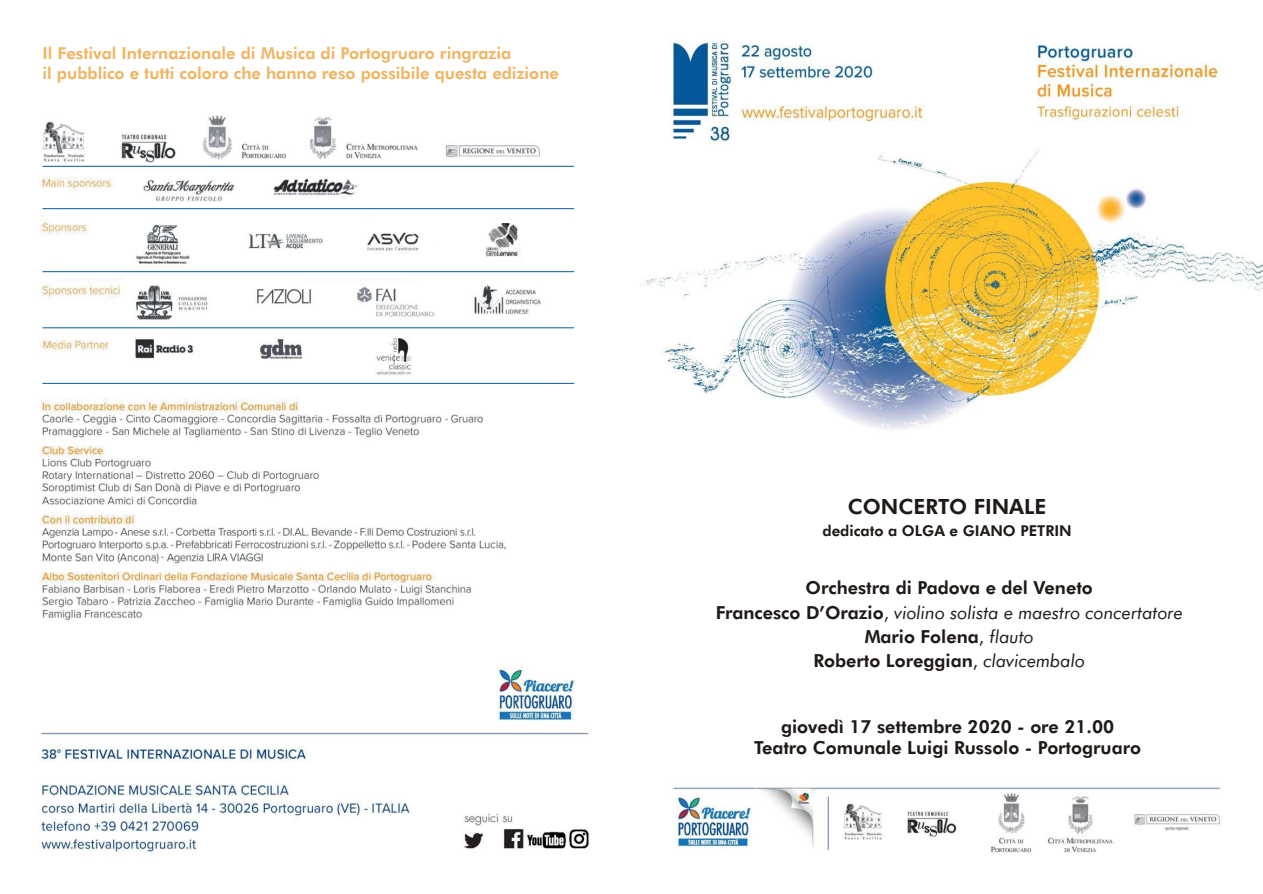
<style>
.page{position:relative;width:1263px;height:894px;background:#fff}
.page>*{position:absolute;margin:0;border:0;box-sizing:border-box;transform-origin:0 0}
.t1{font:21px "Futura Hv BT";color:#1f1a17}
.t2{font:18px/21.6px "Futura Hv BT";color:#1f1a17;text-align:center}
.t3{font:italic 18px "Futura Bk BT";color:#1f1a17}
.t4{font:16.5px/19.8px "Futura Hv BT";color:#f0b563}
.t5{font:15px "Futura Hv BT";color:#1f1a17}
.s1{font-family:"Futura Hv BT";font-style:normal}
.s2{font-style:normal}
.s3{font-family:"Futura Bk BT"}
.s4{font-family:"Futura Bk BT";font-style:italic}
</style>
<div class="page">
<img style="left:41px;top:40px;width:1222px;height:813px">
<img style="left:38px;top:112px;width:529px;height:510px">
<img style="left:258px;top:338px;width:53px;height:29px">
<img style="left:366px;top:335px;width:55px;height:42px">
<div style="left:32px;top:680px;width:485px;height:37px;background:#fff"></div>
<hr style="left:43px;top:166px;width:531px;height:1px;background:#055999">
<hr style="left:43px;top:208px;width:531px;height:1px;background:#055999">
<hr style="left:43px;top:271px;width:531px;height:1px;background:#055999">
<hr style="left:43px;top:327px;width:531px;height:1px;background:#055999">
<hr style="left:43px;top:383px;width:531px;height:1px;background:#055999">
<img style="left:496px;top:663px;width:78px;height:58px">
<img style="left:375px;top:338px;width:37px;height:37px">
<img style="left:485px;top:224px;width:34px;height:32px">
<p class="t4" style="left:43px;top:45px;width:518px">Il Festival Internazionale di Musica di Portogruaro ringrazia<br>il pubblico e tutti coloro che hanno reso possibile questa edizione</p>
<p class="t1" style="left:848px;top:498px;width:200px">CONCERTO FINALE</p>
<p class="t5" style="left:822px;top:525px;width:251px">dedicato a OLGA e GIANO PETRIN</p>
<p class="t2" style="left:806px;top:579px;width:289px">Orchestra di Padova e del Veneto</p>
<p class="t3" style="left:716px;top:605px;width:469px"><span class="s1">Francesco D’Orazio</span><span class="s2">,</span> violino solista e maestro concertatore</p>
<p class="t2" style="left:814px;top:626px;width:273px;line-height:24.5px">Mario Folena<span class="s3">,</span> <span class="s4">flauto<br></span>Roberto Loreggian<span class="s3">,</span> <span class="s4">clavicembalo</span></p>
<p class="t2" style="left:754px;top:717px;width:388px">giovedì 17 settembre 2020 - ore 21.00<br>Teatro Comunale Luigi Russolo - Portogruaro</p>
</div>
